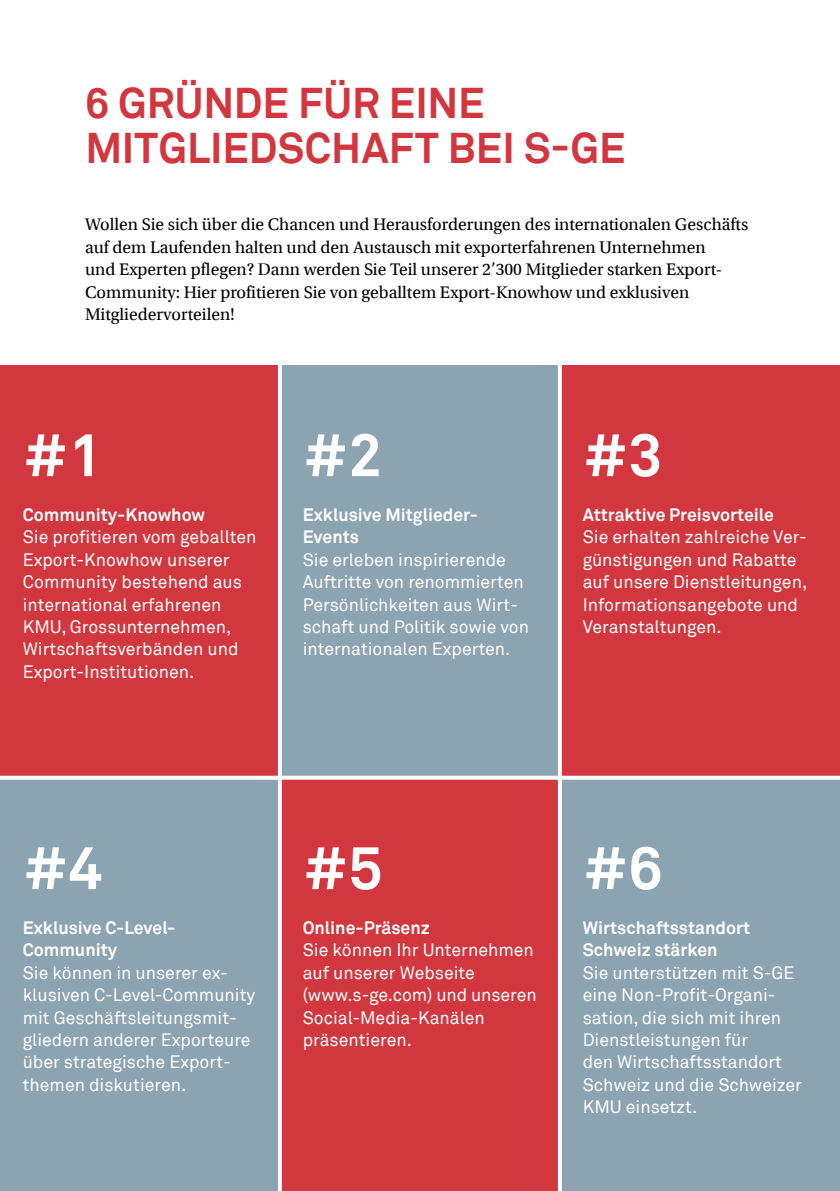
<style>
.page{position:relative;width:840px;height:1191px;background:#fff}
.page>*{position:absolute;margin:0;border:0;box-sizing:border-box;transform-origin:0 0}
.t1{font:60px "Akkurat S GE Bold";color:#fff}
.t2{font:42px/44.8px "Akkurat S GE Bold";color:#d2363e}
.t3{font:17.6px/22.4px "Akkurat S GE Regular";color:#fff}
.t4{font:17.6px/22.4px "Utopia S GE Regular";color:#000}
.t5{font:17.6px/22.4px "Akkurat S GE Bold";color:#fff}
</style>
<div class="page">
<div style="left:0;top:365px;width:280px;height:412px;background:#d2363e"></div>
<div style="left:0;top:777px;width:280px;height:413px;background:#8ca3b2"></div>
<div style="left:280px;top:365px;width:279px;height:412px;background:#8ca3b2"></div>
<div style="left:280px;top:777px;width:279px;height:413px;background:#d2363e"></div>
<div style="left:559px;top:777px;width:280px;height:413px;background:#8ca3b2"></div>
<div style="left:559px;top:365px;width:280px;height:412px;background:#d2363e"></div>
<hr style="left:278px;top:342px;width:4px;height:849px;background:#fff">
<svg style="left:557px;top:365px;width:4px;height:826px;background:#ecdde0"></svg>
<svg style="left:0;top:775px;width:839px;height:4px;background:#f2e1e3"></svg>
<h2 class="t2" style="left:85px;top:80px;width:541px">6 GRÜNDE FÜR EINE<br>MITGLIEDSCHAFT BEI S-GE</h2>
<p class="t4" style="left:85px;top:212px;width:664px">Wollen Sie sich über die Chancen und Herausforderungen des internationalen Geschäfts auf dem Laufenden halten und den Austausch mit exporterfahrenen Unternehmen<br>und Experten pflegen? Dann werden Sie Teil unserer 2’300 Mitglieder starken Export-Community: Hier profitieren Sie von geballtem Export-Knowhow und exklusiven Mitgliedervorteilen!</p>
<h1 class="t1" style="left:23px;top:411px;width:81px">#1</h1>
<p class="t5" style="left:23px;top:503px;width:184px">Community-Knowhow</p>
<p class="t3" style="left:23px;top:525px;width:235px">Sie profitieren vom geballten<br>Export-Knowhow unserer<br>Community bestehend aus international erfahrenen<br>KMU, Grossunternehmen,<br>Wirtschaftsverbänden und<br>Export-Institutionen.</p>
<h1 class="t1" style="left:302px;top:411px;width:81px">#2</h1>
<p class="t5" style="left:302px;top:503px;width:177px">Exklusive Mitglieder-<br>Events</p>
<p class="t3" style="left:302px;top:548px;width:228px">Sie erleben inspirierende<br>Auftritte von renommierten<br>Persönlichkeiten aus Wirt&shy;schaft und Politik sowie von internationalen Experten.</p>
<h1 class="t1" style="left:582px;top:411px;width:81px">#3</h1>
<p class="t5" style="left:582px;top:503px;width:193px">Attraktive Preisvorteile</p>
<p class="t3" style="left:582px;top:525px;width:226px">Sie erhalten zahlreiche Ver&shy;günstigungen und Rabatte auf unsere Dienstleitungen,<br>Informationsangebote und<br>Veranstaltungen.</p>
<h1 class="t1" style="left:23px;top:824px;width:81px">#4</h1>
<p class="t5" style="left:23px;top:916px;width:154px">Exklusive C-Level-<br>Community</p>
<p class="t3" style="left:23px;top:960px;width:234px">Sie können in unserer ex&shy;klusiven C-Level-Community mit Geschäftsleitungsmit&shy;gliedern anderer Exporteure über strategische Export&shy;themen diskutieren.</p>
<h1 class="t1" style="left:302px;top:824px;width:81px">#5</h1>
<p class="t5" style="left:302px;top:916px;width:128px">Online-Präsenz</p>
<p class="t3" style="left:302px;top:938px;width:235px">Sie können Ihr Unternehmen auf unserer Webseite (www.s-ge.com) und unseren<br>Social-Media-Kanälen präsentieren.</p>
<h1 class="t1" style="left:582px;top:824px;width:81px">#6</h1>
<p class="t5" style="left:582px;top:916px;width:169px">Wirtschaftsstandort<br>Schweiz stärken</p>
<p class="t3" style="left:582px;top:960px;width:221px">Sie unterstützen mit S-GE eine Non-Profit-Organi&shy;sation, die sich mit ihren<br>Dienstleistungen für<br>den Wirtschaftsstandort<br>Schweiz und die Schweizer<br>KMU einsetzt.</p>
</div>
